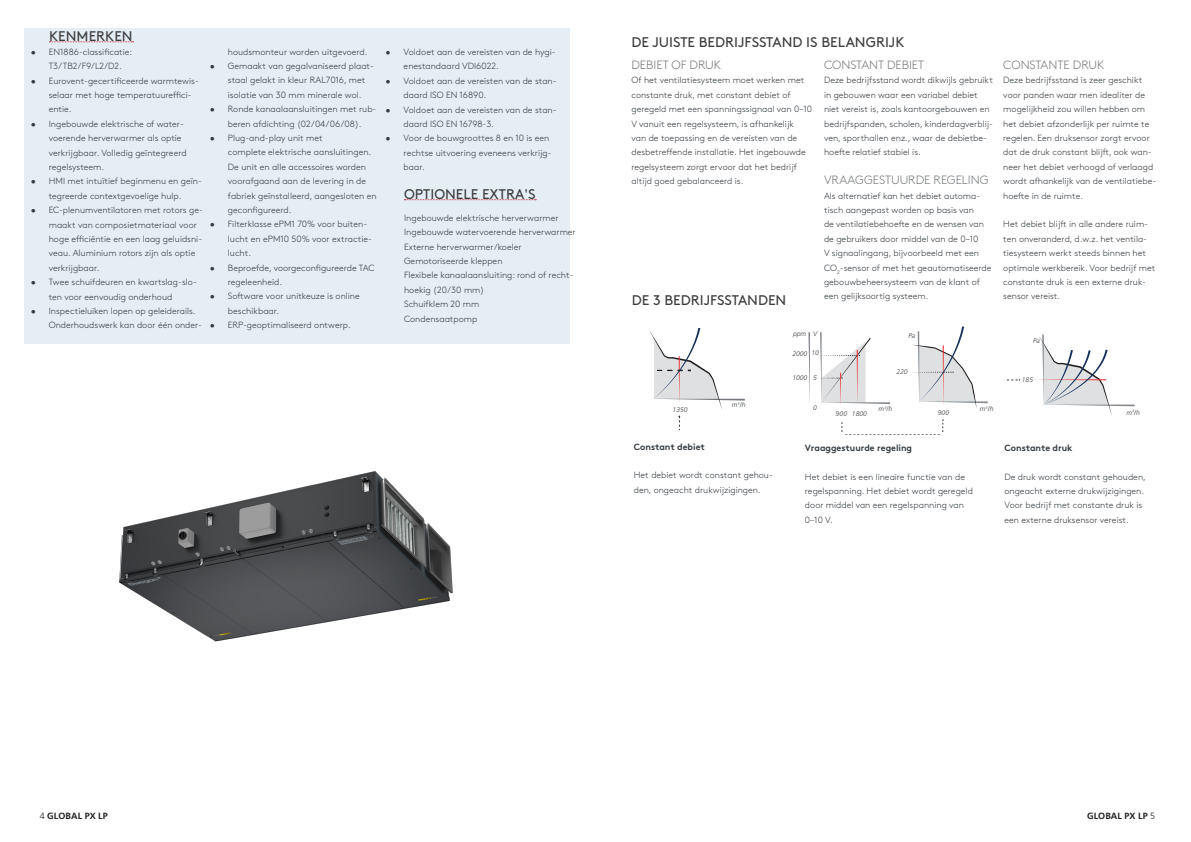
<style>
.page{position:relative;width:1191px;height:842px;background:#fff}
.page>*{position:absolute;margin:0;border:0;box-sizing:border-box;transform-origin:0 0}
.Subtitle_14{font:14px "Swegon Brown";color:#3e3e3f}
.Text_10{font:300 12px "Swegon Brown";color:#76787b}
.Text_10-2{font:300 9px/14.4px "Swegon Brown";color:#353b40}
.Text_10-3{font:700 9px "Swegon Brown";color:#353b40}
.t1{font:700 9px "Frutiger LT Std";letter-spacing:.01em;color:#231f20}
.t2{font:italic 300 6.8px "Frutiger";color:#393c40}
.s1{font-size:10px}
.s2{font-weight:300}
</style>
<div class="page">
<div style="left:24px;top:28px;width:546px;height:316px;background:#e5edf5"></div>
<img style="left:119px;top:471px;width:334px;height:171px">
<svg style="left:649px;top:329px;width:96px;height:101px"></svg>
<svg style="left:1004px;top:379px;width:16px;height:2px"></svg>
<svg style="left:1037px;top:334px;width:97px;height:81px"></svg>
<svg style="left:841px;top:419px;width:103px;height:16px"></svg>
<svg style="left:911px;top:326px;width:76px;height:82px"></svg>
<svg style="left:817px;top:332px;width:73px;height:73px"></svg>
<svg style="left:808px;top:332px;width:2px;height:70px"></svg>
<svg style="left:404px;top:199px;width:132px;height:1px"></svg>
<svg style="left:49px;top:42px;width:84px;height:1px"></svg>
<p class="Subtitle_14" style="left:49px;top:25px;width:85px">KENMERKEN</p>
<p class="Text_10-2" style="left:49px;top:44px;width:85px;text-indent:-18px"><span class="s1">•</span> EN1886-classificatie:<br>T3/TB2/F9/L2/D2.</p>
<p class="Text_10-2" style="left:49px;top:73px;width:152px;text-indent:-18px"><span class="s1">•</span> Eurovent-gecertificeerde warmtewis&shy;selaar met hoge temperatuureffici&shy;ëntie.</p>
<p class="Text_10-2" style="left:49px;top:116px;width:139px;text-indent:-18px"><span class="s1">•</span> Ingebouwde elektrische of water&shy;voerende herverwarmer als optie verkrijgbaar. Volledig geïntegreerd regelsysteem.</p>
<p class="Text_10-2" style="left:31px;top:173px;width:172px;text-align:center"><span class="s1">•</span> HMI met intuïtief beginmenu en geïn&shy;tegreerde contextgevoelige hulp.</p>
<p class="Text_10-2" style="left:49px;top:202px;width:156px;text-indent:-18px"><span class="s1">•</span> EC-plenumventilatoren met rotors ge&shy;maakt van composietmateriaal voor hoge efficiëntie en een laag geluidsni&shy;veau. Aluminium rotors zijn als optie verkrijgbaar.</p>
<p class="Text_10-2" style="left:49px;top:274px;width:149px;text-indent:-18px"><span class="s1">•</span> Twee schuifdeuren en kwartslag-slo&shy;ten voor eenvoudig onderhoud</p>
<p class="Text_10-2" style="left:49px;top:303px;width:155px;text-indent:-18px"><span class="s1">•</span> Inspectieluiken lopen op geleiderails.<br>Onderhoudswerk kan door één onder-</p>
<p class="Text_10-2" style="left:228px;top:44px;width:141px">houdsmonteur worden uitgevoerd.</p>
<p class="Text_10-2" style="left:228px;top:58px;width:148px;text-indent:-18px"><span class="s1">•</span> Gemaakt van gegalvaniseerd plaat&shy;staal gelakt in kleur RAL7016, met isolatie van 30 mm minerale wol.</p>
<p class="Text_10-2" style="left:210px;top:101px;width:168px;text-align:center"><span class="s1">•</span> Ronde kanaalaansluitingen met rub&shy;beren afdichting (02/04/06/08).</p>
<p class="Text_10-2" style="left:228px;top:130px;width:150px;text-indent:-18px"><span class="s1">•</span> Plug-and-play unit met<br>complete elektrische aansluitingen.<br>De unit en alle accessoires worden voorafgaand aan de levering in de fabriek geïnstalleerd, aangesloten en geconfigureerd.</p>
<p class="Text_10-2" style="left:228px;top:216px;width:145px;text-indent:-18px"><span class="s1">•</span> Filterklasse ePM1 70% voor buiten&shy;lucht en ePM10 50% voor extractie&shy;lucht.</p>
<p class="Text_10-2" style="left:228px;top:260px;width:148px;text-indent:-18px"><span class="s1">•</span> Beproefde, voorgeconfigureerde TAC regeleenheid.</p>
<p class="Text_10-2" style="left:228px;top:288px;width:133px;text-indent:-18px"><span class="s1">•</span> Software voor unitkeuze is online beschikbaar.</p>
<p class="Text_10-2" style="left:210px;top:317px;width:142px"><span class="s1">•</span> ERP-geoptimaliseerd ontwerp.</p>
<p class="Text_10-2" style="left:404px;top:44px;width:153px;text-indent:-18px"><span class="s1">•</span> Voldoet aan de vereisten van de hygi&shy;ënestandaard VDI6022.</p>
<p class="Text_10-2" style="left:404px;top:73px;width:154px;text-indent:-18px"><span class="s1">•</span> Voldoet aan de vereisten van de stan&shy;daard ISO EN 16890.</p>
<p class="Text_10-2" style="left:404px;top:102px;width:154px;text-indent:-18px"><span class="s1">•</span> Voldoet aan de vereisten van de stan&shy;daard ISO EN 16798-3.</p>
<p class="Text_10-2" style="left:404px;top:130px;width:149px;text-indent:-18px"><span class="s1">•</span> Voor de bouwgroottes 8 en 10 is een rechtse uitvoering eveneens verkrijg&shy;baar.</p>
<p class="Subtitle_14" style="left:404px;top:183px;width:133px">OPTIONELE EXTRA'S</p>
<p class="Text_10-2" style="left:404px;top:210px;width:156px">Ingebouwde elektrische herverwarmer</p>
<p class="Text_10-2" style="left:404px;top:224px;width:173px">Ingebouwde watervoerende herverwarmer</p>
<p class="Text_10-2" style="left:404px;top:239px;width:119px">Externe herverwarmer/koeler</p>
<p class="Text_10-2" style="left:404px;top:253px;width:100px">Gemotoriseerde kleppen</p>
<p class="Text_10-2" style="left:404px;top:267px;width:171px">Flexibele kanaalaansluiting: rond of recht&shy;hoekig (20/30 mm)</p>
<p class="Text_10-2" style="left:404px;top:296px;width:77px">Schuifklem 20 mm</p>
<p class="Text_10-2" style="left:404px;top:311px;width:75px">Condensaatpomp</p>
<p class="Subtitle_14" style="left:631px;top:32px;width:274px">DE JUISTE BEDRIJFSSTAND IS BELANGRIJK</p>
<p class="Text_10" style="left:631px;top:56px;width:91px">DEBIET OF DRUK</p>
<p class="Text_10-2" style="left:631px;top:72px;width:182px">Of het ventilatiesysteem moet werken met constante druk, met constant debiet of geregeld met een spanningssignaal van 0–10<br>V vanuit een regelsysteem, is afhankelijk<br>van de toepassing en de vereisten van de desbetreffende installatie. Het ingebouwde regelsysteem zorgt ervoor dat het bedrijf altijd goed gebalanceerd is.</p>
<p class="Subtitle_14" style="left:632px;top:289px;width:156px">DE 3 BEDRIJFSSTANDEN</p>
<p class="Text_10" style="left:824px;top:56px;width:102px">CONSTANT DEBIET</p>
<p class="Text_10-2" style="left:824px;top:72px;width:170px">Deze bedrijfsstand wordt dikwijls gebruikt in gebouwen waar een variabel debiet niet vereist is, zoals kantoorgebouwen en bedrijfspanden, scholen, kinderdagverblij&shy;ven, sporthallen enz., waar de debietbe&shy;hoefte relatief stabiel is.</p>
<p class="Text_10" style="left:824px;top:171px;width:166px">VRAAGGESTUURDE REGELING</p>
<p class="Text_10-2" style="left:824px;top:188px;width:169px">Als alternatief kan het debiet automa&shy;tisch aangepast worden op basis van<br>de ventilatiebehoefte en de wensen van de gebruikers door middel van de 0–10<br>V signaalingang, bijvoorbeeld met een CO<sub>2</sub>-sensor of met het geautomatiseerde gebouwbeheersysteem van de klant of een gelijksoortig systeem.</p>
<p class="Text_10" style="left:1003px;top:56px;width:103px">CONSTANTE DRUK</p>
<p class="Text_10-2" style="left:1003px;top:72px;width:154px">Deze bedrijfsstand is zeer geschikt voor panden waar men idealiter de mogelijkheid zou willen hebben om het debiet afzonderlijk per ruimte te regelen. Een druksensor zorgt ervoor dat de druk constant blijft, ook wan&shy;neer het debiet verhoogd of verlaagd wordt afhankelijk van de ventilatiebe&shy;hoefte in de ruimte.</p>
<p class="Text_10-2" style="left:1003px;top:216px;width:154px">Het debiet blijft in alle andere ruim&shy;ten onveranderd, d.w.z. het ventila&shy;tiesysteem werkt steeds binnen het optimale werkbereik. Voor bedrijf met constante druk is een externe druk&shy;sensor vereist.</p>
<p class="t2" style="left:672px;top:406px;width:17px">1350</p>
<p class="t2" style="left:732px;top:401px;width:15px">m<sup>3</sup>/h</p>
<p class="t2" style="left:813px;top:329px;width:6px">V</p>
<p class="t2" style="left:793px;top:330px;width:15px">ppm</p>
<p class="t2" style="left:811px;top:349px;width:9px">10</p>
<p class="t2" style="left:792px;top:349px;width:17px">2000</p>
<p class="t2" style="left:792px;top:374px;width:17px">1000</p>
<p class="t2" style="left:813px;top:374px;width:5px">5</p>
<p class="t2" style="left:813px;top:404px;width:5px">0</p>
<p class="t2" style="left:908px;top:332px;width:8px">Pa</p>
<p class="t2" style="left:896px;top:368px;width:13px">220</p>
<p class="t2" style="left:878px;top:405px;width:15px">m<sup>3</sup>/h</p>
<p class="t2" style="left:980px;top:405px;width:15px">m<sup>3</sup>/h</p>
<p class="t2" style="left:835px;top:409px;width:13px">900</p>
<p class="t2" style="left:937px;top:409px;width:13px">900</p>
<p class="t2" style="left:852px;top:410px;width:17px">1800</p>
<p class="t2" style="left:1033px;top:337px;width:8px">Pa</p>
<p class="t2" style="left:1022px;top:376px;width:13px">185</p>
<p class="t2" style="left:1126px;top:408px;width:15px">m<sup>3</sup>/h</p>
<p class="Text_10-3" style="left:634px;top:439px;width:72px">Constant debiet</p>
<p class="Text_10-2" style="left:634px;top:467px;width:140px">Het debiet wordt constant gehou&shy;den, ongeacht drukwijzigingen.</p>
<p class="Text_10-3" style="left:805px;top:440px;width:109px">Vraaggestuurde regeling</p>
<p class="Text_10-2" style="left:805px;top:468px;width:169px">Het debiet is een lineaire functie van de regelspanning. Het debiet wordt geregeld door middel van een regelspanning van<br>0–10 V.</p>
<p class="Text_10-3" style="left:1004px;top:440px;width:70px">Constante druk</p>
<p class="Text_10-2" style="left:1004px;top:468px;width:143px">De druk wordt constant gehouden, ongeacht externe drukwijzigingen.<br>Voor bedrijf met constante druk is een externe druksensor vereist.</p>
<p class="t1" style="left:40px;top:810px;width:70px"><span class="s2">4</span> GLOBAL PX LP</p>
<p class="t1" style="left:1087px;top:810px;width:70px">GLOBAL PX LP <span class="s2">5</span></p>
</div>
